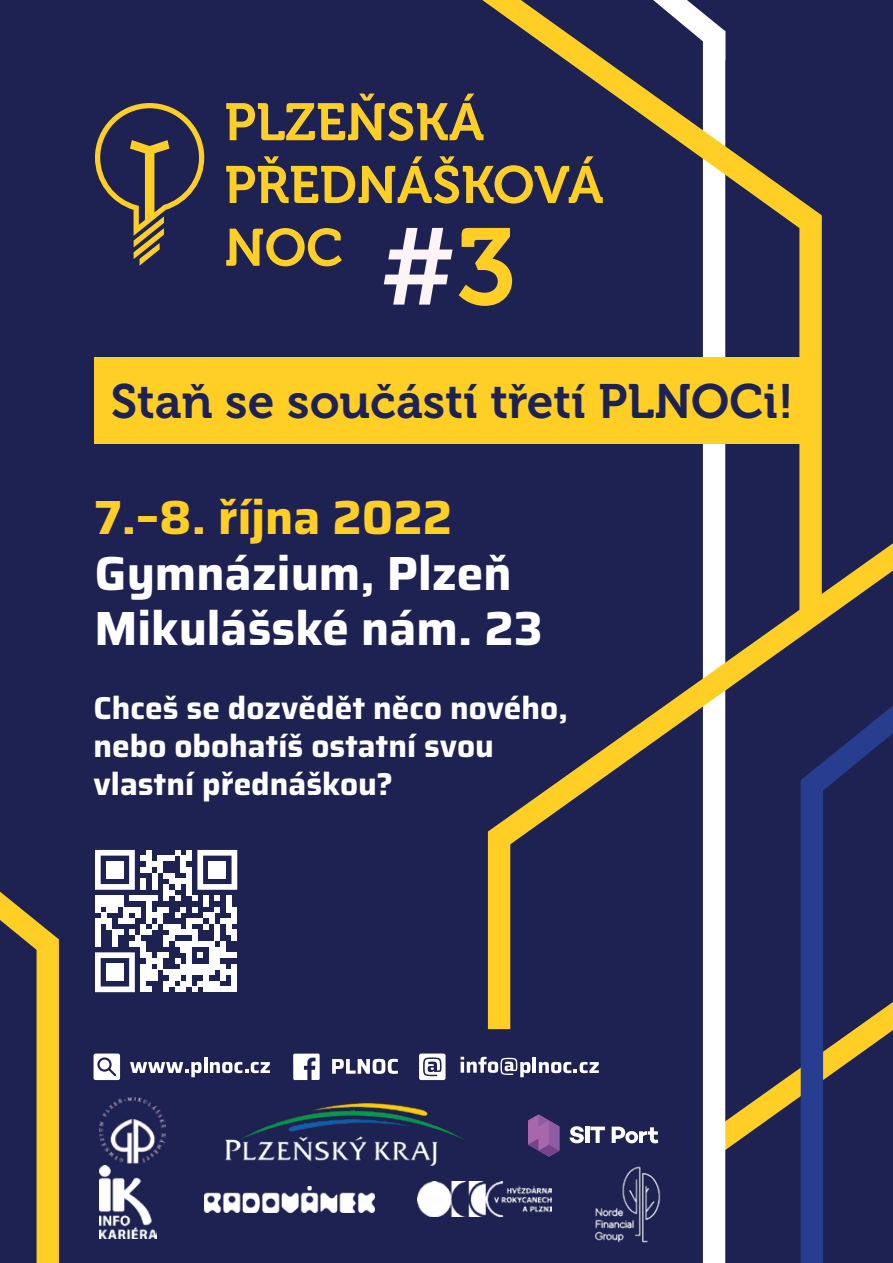
<style>
.page{position:relative;width:893px;height:1263px;background:#fff}
.page>*{position:absolute;margin:0;border:0;box-sizing:border-box;transform-origin:0 0}
.t1{font:108px "Museo 700";color:#fef4f5}
.t2{font:700 48px/55.5px "Saira";color:#fff}
.t3{font:48px "Museo 700";color:#1d2252}
.t4{font:700 48px "Saira";color:#ffcf26}
.t5{font:700 31.8px/38.1px "Saira";color:#fff}
.s1{color:#ffcf26}
</style>
<div class="page">
<div style="left:1px;top:0;width:892px;height:1263px;background:#1d2252"></div>
<svg style="left:95px;top:103px;width:109px;height:163px"></svg>
<svg style="left:226px;top:94px;width:256px;height:47px"></svg>
<svg style="left:226px;top:156px;width:256px;height:48px"></svg>
<svg style="left:226px;top:228px;width:116px;height:38px"></svg>
<svg style="left:725px;top:1029px;width:76px;height:136px"></svg>
<svg style="left:653px;top:1029px;width:72px;height:234px"></svg>
<svg style="left:488px;top:543px;width:405px;height:486px"></svg>
<svg style="left:801px;top:705px;width:92px;height:558px"></svg>
<svg style="left:482px;top:0;width:340px;height:618px"></svg>
<svg style="left:0;top:892px;width:59px;height:371px"></svg>
<div style="left:94px;top:357px;width:726px;height:87px;background:#ffcf26"></div>
<svg style="left:528px;top:1114px;width:31px;height:43px"></svg>
<svg style="left:570px;top:1126px;width:14px;height:17px"></svg>
<hr style="left:585px;top:1126px;width:4px;height:17px;background:#fff">
<svg style="left:590px;top:1126px;width:15px;height:17px"></svg>
<svg style="left:612px;top:1126px;width:46px;height:17px"></svg>
<img style="left:99px;top:1097px;width:66px;height:67px">
<svg style="left:293px;top:1053px;width:27px;height:27px"></svg>
<svg style="left:332px;top:1059px;width:66px;height:15px"></svg>
<svg style="left:130px;top:1062px;width:72px;height:15px"></svg>
<hr style="left:204px;top:1057px;width:3px;height:16px;background:#fff">
<svg style="left:210px;top:1062px;width:60px;height:11px"></svg>
<svg style="left:94px;top:1053px;width:26px;height:27px"></svg>
<svg style="left:419px;top:1053px;width:27px;height:27px"></svg>
<svg style="left:461px;top:1057px;width:69px;height:20px"></svg>
<hr style="left:533px;top:1057px;width:3px;height:16px;background:#fff">
<svg style="left:539px;top:1062px;width:60px;height:11px"></svg>
<svg style="left:95px;top:849px;width:143px;height:144px;fill:#fff"></svg>
<img style="left:205px;top:1186px;width:170px;height:27px">
<img style="left:226px;top:1103px;width:237px;height:63px">
<img style="left:417px;top:1182px;width:134px;height:34px">
<img style="left:595px;top:1163px;width:71px;height:81px">
<img style="left:100px;top:1166px;width:56px;height:72px">
<h1 class="t1" style="left:380px;top:207px;width:137px">#<span class="s1">3</span></h1>
<h2 class="t3" style="left:111px;top:375px;width:684px">Staň se součástí třetí PLNOCi!</h2>
<h2 class="t4" style="left:95px;top:480px;width:359px">7.–8. října 2022</h2>
<h2 class="t2" style="left:95px;top:545px;width:450px">Gymnázium, Plzeň<br>Mikulášské nám. 23</h2>
<p class="t5" style="left:94px;top:688px;width:476px">Chceš se dozvědět něco nového, nebo obohatíš ostatní svou vlastní přednáškou?</p>
</div>
